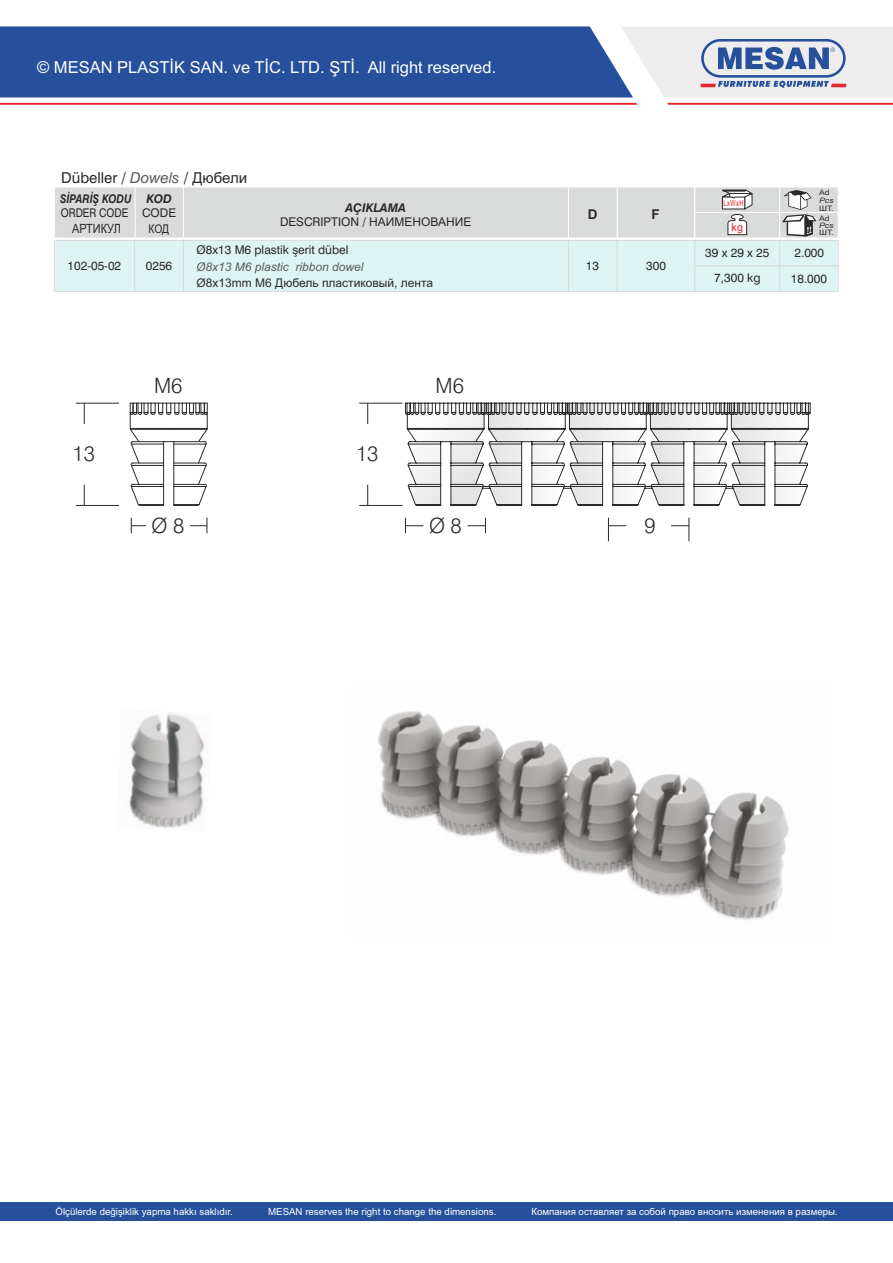
<style>
.page{position:relative;width:893px;height:1263px;background:#fff}
.page>*{position:absolute;margin:0;border:0;box-sizing:border-box;transform-origin:0 0}
.t1{font:300 21px "Swiss 721 BT";color:#2b2a29}
.t2{font:16.5px "Arial";color:#fefefe}
.t3{font:15px "Swiss 721 BT";color:#2b2a29}
.t4{font:700 13.5px "Arial";color:#2b2a29}
.t5{font:12.75px "Arial";color:#2b2a29;scale:.86 1}
.t6{font:12px/24.5px "Swiss 721 BT";color:#2b2a29;text-align:center}
.t7{font:12px "Arial";color:#2b2a29}
.t8{font:italic 12px "Arial";color:#5b5b5b}
.t9{font:italic 700 12px "Swiss 721 BT";color:#2b2a29;scale:.86 1}
.t10{font:12px "Swiss 721 BT";color:#2b2a29;scale:.86 1}
.t11{font:italic 700 12px "Swiss 721 BT";color:#2b2a29}
.t12{font:12px "Arial";color:#2b2a29;scale:.86 1}
.t13{font:10.8px "Arial";color:#e31e24}
.t14{font:9.75px "Arial";color:#fefefe}
.t15{font:8.25px "Arial";letter-spacing:.105em;color:#e31e24;scale:.66 1}
.t16{font:7.5px/9.6px "Arial";color:#2b2a29;scale:1.16 1}
.t17{font:italic 7.5px "Arial";color:#2b2a29;scale:1.16 1}
.s1{font-style:italic;color:#5b5b5b}
.s2{font-family:"Arial"}
.s3{font-weight:700;font-style:italic}
</style>
<div class="page">
<svg style="left:0;top:103px;width:637px;height:2px"></svg>
<svg style="left:667px;top:103px;width:226px;height:2px"></svg>
<svg style="left:0;top:26px;width:893px;height:71px;background:#5d7bb2"></svg>
<div style="left:0;top:1202px;width:893px;height:18px;background:#26509b"></div>
<img style="left:377px;top:711px;width:412px;height:209px">
<svg style="left:405px;top:402px;width:406px;height:104px"></svg>
<svg style="left:367px;top:404px;width:1px;height:20px"></svg>
<hr style="left:359px;top:403px;width:43px;height:1px;background:#2b2a29">
<svg style="left:367px;top:485px;width:1px;height:20px"></svg>
<hr style="left:359px;top:505px;width:43px;height:1px;background:#2b2a29">
<svg style="left:405px;top:518px;width:18px;height:15px"></svg>
<svg style="left:467px;top:518px;width:19px;height:15px"></svg>
<svg style="left:671px;top:518px;width:19px;height:23px"></svg>
<svg style="left:608px;top:518px;width:18px;height:23px"></svg>
<img style="left:129px;top:712px;width:77px;height:116px">
<svg style="left:130px;top:403px;width:78px;height:103px"></svg>
<svg style="left:84px;top:404px;width:1px;height:20px"></svg>
<hr style="left:76px;top:403px;width:43px;height:1px;background:#2b2a29">
<svg style="left:84px;top:485px;width:1px;height:20px"></svg>
<hr style="left:76px;top:505px;width:43px;height:1px;background:#2b2a29">
<svg style="left:131px;top:518px;width:15px;height:15px"></svg>
<svg style="left:190px;top:518px;width:18px;height:15px"></svg>
<svg style="left:54px;top:187px;width:785px;height:105px;background:#dbe6e6"></svg>
<h2 class="t2" style="left:37px;top:61px;width:461px">© MESAN PLASTİK SAN. ve TİC. LTD. ŞTİ. All right reserved.</h2>
<h3 class="t3" style="left:61px;top:172px;width:187px">Dübeller / <span class="s1">Dowels</span> / <span class="s2">Дюбели</span></h3>
<p class="t9" style="left:60px;top:194px;width:85px">SİPARİŞ KODU</p>
<p class="t10" style="left:61px;top:208px;width:80px">ORDER CODE</p>
<h3 class="t5" style="left:72px;top:223px;width:59px">АРТИКУЛ</h3>
<p class="t11" style="left:147px;top:194px;width:27px">KOD</p>
<p class="t6" style="left:142px;top:201px;width:35px">CODE</p>
<p class="t12" style="left:148px;top:224px;width:26px">КОД</p>
<p class="t6" style="left:280px;top:202px;width:193px;line-height:14.4px"><span class="s3">AÇIKLAMA<br></span>DESCRIPTION / <span class="s2">НАИМЕНОВАНИЕ</span></p>
<p class="t6" style="left:197px;top:239px;width:153px">Ø8x13 M6 plastik şerit dübel</p>
<h3 class="t4" style="left:588px;top:209px;width:11px">D</h3>
<h3 class="t4" style="left:652px;top:209px;width:10px">F</h3>
<p class="t6" style="left:68px;top:255px;width:55px">102-05-02</p>
<p class="t8" style="left:196px;top:262px;width:169px">Ø8x13 M6 plastic ribbon dowel</p>
<p class="t7" style="left:197px;top:278px;width:238px">Ø8x13mm M6 Дюбель пластиковый, лента</p>
<p class="t6" style="left:146px;top:255px;width:28px">0256</p>
<p class="t6" style="left:586px;top:255px;width:15px">13</p>
<p class="t6" style="left:646px;top:255px;width:21px">300</p>
<h1 class="t1" style="left:73px;top:445px;width:24px">13</h1>
<h1 class="t1" style="left:154px;top:376px;width:30px">M6</h1>
<h1 class="t1" style="left:152px;top:517px;width:34px">Ø 8</h1>
<h1 class="t1" style="left:356px;top:445px;width:24px">13</h1>
<h1 class="t1" style="left:436px;top:377px;width:30px">M6</h1>
<h1 class="t1" style="left:429px;top:517px;width:34px">Ø 8</h1>
<h1 class="t1" style="left:644px;top:517px;width:13px">9</h1>
<p class="t15" style="left:723px;top:200px;width:32px">LxWxH</p>
<p class="t13" style="left:731px;top:223px;width:13px">kg</p>
<p class="t16" style="left:819px;top:188px;width:11px">Ad</p>
<p class="t17" style="left:819px;top:197px;width:14px">Pcs</p>
<p class="t16" style="left:819px;top:204px;width:14px">ШТ.<br>Ad</p>
<p class="t17" style="left:819px;top:223px;width:14px">Pcs</p>
<p class="t16" style="left:819px;top:229px;width:14px">ШТ.</p>
<p class="t6" style="left:705px;top:242px;width:66px">39 x 29 x 25<br>7,300 kg</p>
<p class="t6" style="left:794px;top:242px;width:31px">2.000</p>
<p class="t6" style="left:791px;top:267px;width:38px">18.000</p>
<p class="t14" style="left:55px;top:1208px;width:179px">Ölçülerde değişiklik yapma hakkı saklıdır.</p>
<p class="t14" style="left:268px;top:1208px;width:230px">MESAN reserves the right to change the dimensions.</p>
<p class="t14" style="left:531px;top:1208px;width:308px">Компания оставляет за собой право вносить изменения в размеры.</p>
</div>
